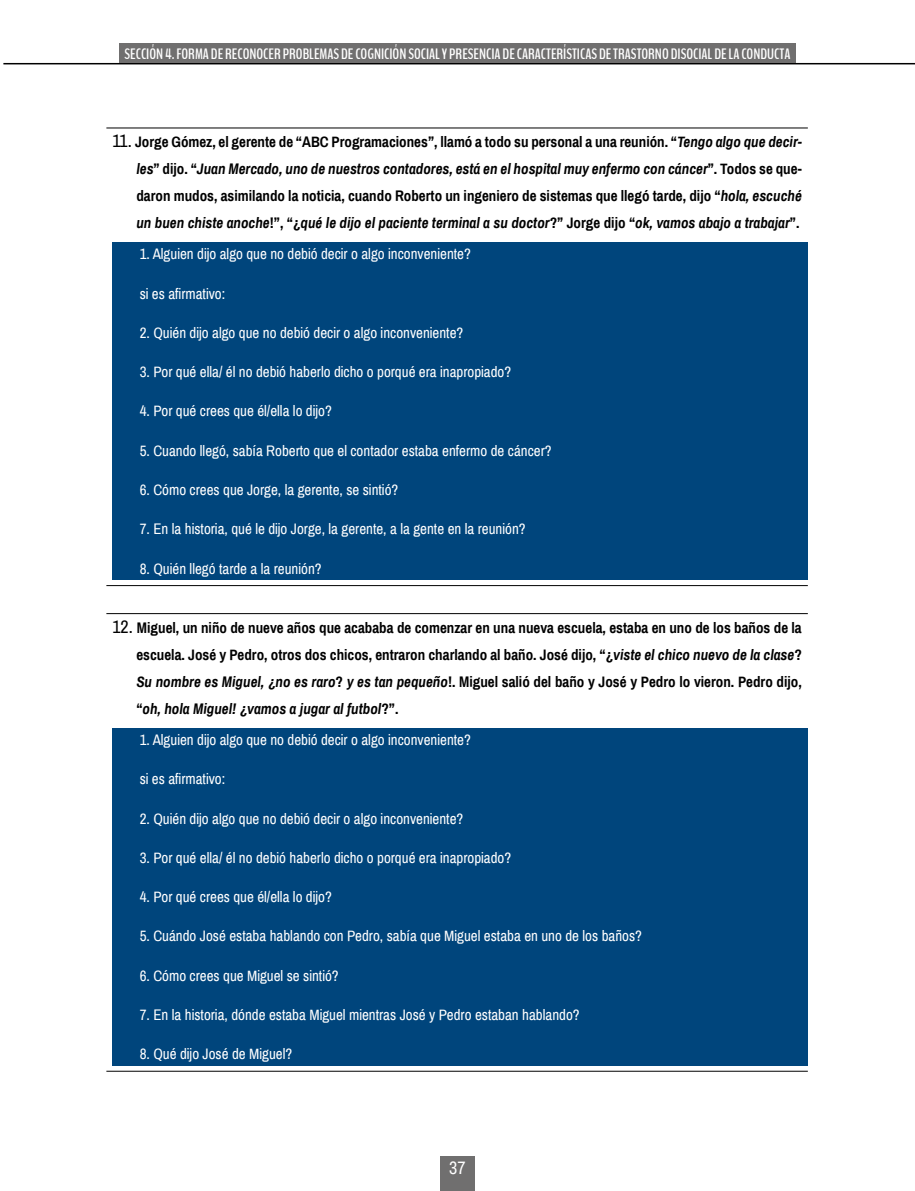
<style>
.page{position:relative;width:915px;height:1191px;background:#fff}
.page>*{position:absolute;margin:0;border:0;box-sizing:border-box;transform-origin:0 0}
.t1{font:18px "Archivo Narrow";color:#fff}
.t2{font:15px "Archivo Narrow";color:#fff}
.t3{font:700 15px/27px "Archivo Narrow";color:#000;text-align:justify}
.t4{font:700 15px "Bench Nine";color:#fff}
.s1{font-weight:400;font-size:18px}
.s2{font-style:italic}
</style>
<div class="page">
<hr style="left:3px;top:63px;width:911px;height:1px;background:#000">
<div style="left:119px;top:44px;width:676px;height:19px;background:#706f6f"></div>
<div style="left:440px;top:1157px;width:34px;height:34px;background:#706f6f"></div>
<hr style="left:106px;top:128px;width:701px;height:1px;background:#000">
<hr style="left:106px;top:585px;width:701px;height:1px;background:#000">
<div style="left:112px;top:242px;width:695px;height:337px;background:#00457c"></div>
<hr style="left:106px;top:613px;width:701px;height:1px;background:#000">
<hr style="left:106px;top:1070px;width:701px;height:1px;background:#000">
<div style="left:112px;top:728px;width:695px;height:337px;background:#00457c"></div>
<p class="t4" style="left:124px;top:44px;width:667px">SECCIÓN 4. FORMA DE RECONOCER PROBLEMAS DE COGNICIÓN SOCIAL Y PRESENCIA DE CARACTERÍSTICAS DE TRASTORNO DISOCIAL DE LA CONDUCTA</p>
<p class="t3" style="left:136px;top:128px;width:666px;text-indent:-24px"><span class="s1">11.</span> Jorge Gómez, el gerente de “ABC Programaciones”, llamó a todo su personal a una reunión. “<span class="s2">Tengo algo que decir&shy;les</span>” dijo. “<span class="s2">Juan Mercado, uno de nuestros contadores, está en el hospital muy enfermo con cáncer</span>”. Todos se que&shy;daron mudos, asimilando la noticia, cuando Roberto un ingeniero de sistemas que llegó tarde, dijo “<span class="s2">hola, escuché un buen chiste anoche</span>!”, “¿<span class="s2">qué le dijo el paciente terminal a su doctor</span>?” Jorge dijo “<span class="s2">ok, vamos abajo a trabajar</span>”.</p>
<p class="t2" style="left:140px;top:245px;width:332px">1. Alguien dijo algo que no debió decir o algo inconveniente?</p>
<p class="t2" style="left:140px;top:284px;width:87px">si es afirmativo:</p>
<p class="t2" style="left:140px;top:323px;width:325px">2. Quién dijo algo que no debió decir o algo inconveniente?</p>
<p class="t2" style="left:140px;top:363px;width:373px">3. Por qué ella/ él no debió haberlo dicho o porqué era inapropiado?</p>
<p class="t2" style="left:140px;top:402px;width:194px">4. Por qué crees que él/ella lo dijo?</p>
<p class="t2" style="left:140px;top:441px;width:413px">5. Cuando llegó, sabía Roberto que el contador estaba enfermo de cáncer?</p>
<p class="t2" style="left:140px;top:480px;width:260px">6. Cómo crees que Jorge, la gerente, se sintió?</p>
<p class="t2" style="left:140px;top:520px;width:387px">7. En la historia, qué le dijo Jorge, la gerente, a la gente en la reunión?</p>
<p class="t2" style="left:140px;top:559px;width:183px">8. Quién llegó tarde a la reunión?</p>
<p class="t3" style="left:136px;top:614px;width:666px;text-indent:-24px"><span class="s1">12.</span> Miguel, un niño de nueve años que acababa de comenzar en una nueva escuela, estaba en uno de los baños de la escuela. José y Pedro, otros dos chicos, entraron charlando al baño. José dijo, “¿<span class="s2">viste el chico nuevo de la clase</span>?<br><span class="s2">Su nombre es Miguel, ¿no es raro</span>? <span class="s2">y es tan pequeño</span>!. Miguel salió del baño y José y Pedro lo vieron. Pedro dijo, “<span class="s2">oh, hola Miguel! ¿vamos a jugar al futbol</span>?”.</p>
<p class="t2" style="left:140px;top:730px;width:332px">1. Alguien dijo algo que no debió decir o algo inconveniente?</p>
<p class="t2" style="left:140px;top:770px;width:87px">si es afirmativo:</p>
<p class="t2" style="left:140px;top:809px;width:325px">2. Quién dijo algo que no debió decir o algo inconveniente?</p>
<p class="t2" style="left:140px;top:848px;width:373px">3. Por qué ella/ él no debió haberlo dicho o porqué era inapropiado?</p>
<p class="t2" style="left:140px;top:887px;width:194px">4. Por qué crees que él/ella lo dijo?</p>
<p class="t2" style="left:140px;top:927px;width:503px">5. Cuándo José estaba hablando con Pedro, sabía que Miguel estaba en uno de los baños?</p>
<p class="t2" style="left:140px;top:966px;width:200px">6. Cómo crees que Miguel se sintió?</p>
<p class="t2" style="left:140px;top:1005px;width:441px">7. En la historia, dónde estaba Miguel mientras José y Pedro estaban hablando?</p>
<p class="t2" style="left:140px;top:1044px;width:154px">8. Qué dijo José de Miguel?</p>
<p class="t1" style="left:449px;top:1157px;width:18px">37</p>
</div>
